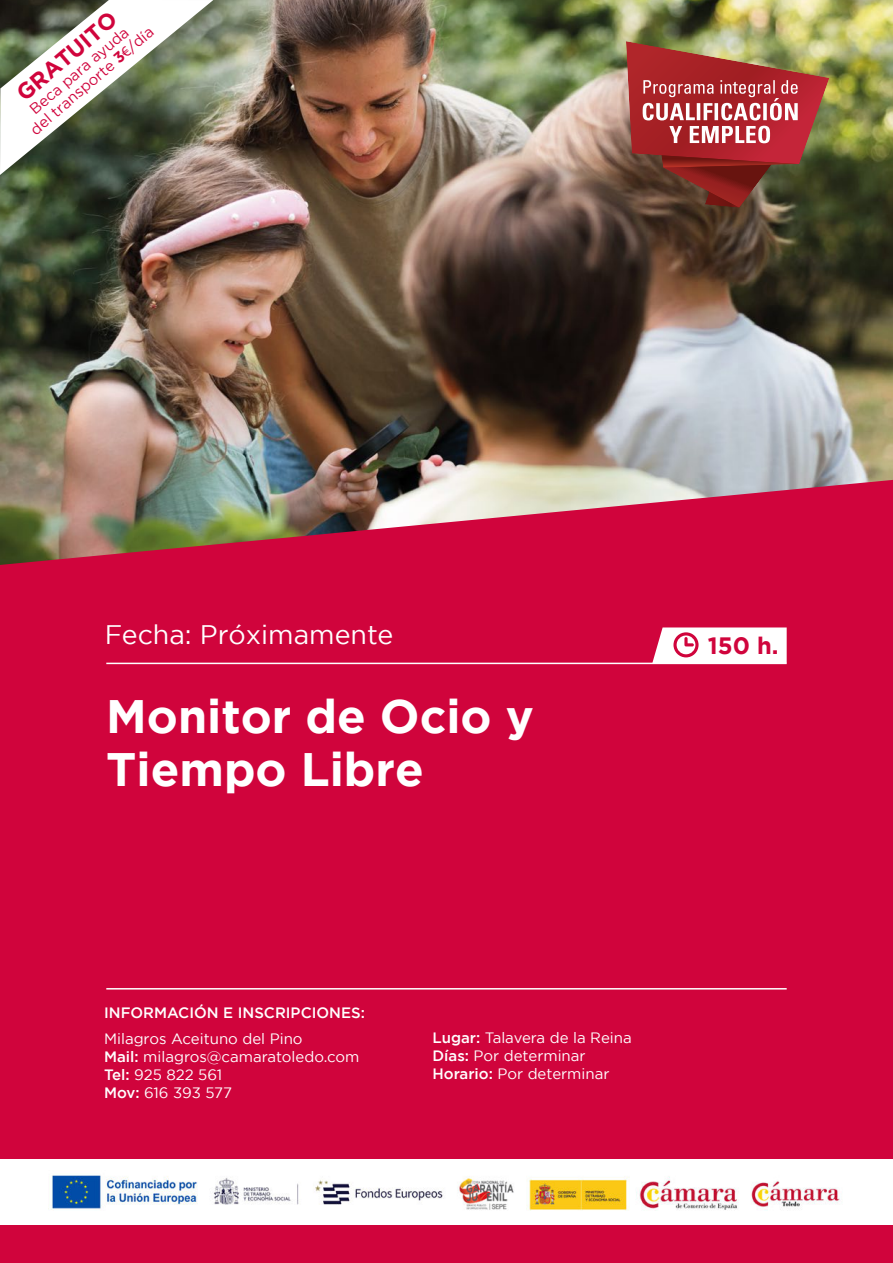
<style>
.page{position:relative;width:893px;height:1263px;background:#fff}
.page>*{position:absolute;margin:0;border:0;box-sizing:border-box;transform-origin:0 0}
.t1{font:700 46.8px/52.3px "Gotham";color:#fff}
.t2{font:26.85px "Gotham";color:#fff}
.t3{font:700 23.7px "Gotham";color:#d0043c}
.t4{font:700 22.35px "Gotham";color:#d0043c}
.t5{font:15px/18px "Gotham";color:#fff}
.t6{font:15px/15.9px "Gotham";color:#d0043c;text-align:center}
.t7{font:500 15px "Gotham";color:#fff}
.s1{font-weight:700}
.s2{font-family:"Myriad Pro"}
.s3{font-weight:500}
</style>
<div class="page">
<img style="left:0;top:0;width:893px;height:480px">
<div style="left:0;top:480px;width:893px;height:783px;background:#d0043c"></div>
<div style="left:0;top:1159px;width:892px;height:66px;background:#fff"></div>
<hr style="left:106px;top:663px;width:681px;height:1px;background:#fff">
<hr style="left:106px;top:988px;width:681px;height:1px;background:#fff">
<img style="left:626px;top:41px;width:203px;height:167px">
<svg style="left:652px;top:627px;width:135px;height:36px"></svg>
<svg style="left:0;top:0;width:213px;height:175px"></svg>
<img style="left:48px;top:1175px;width:792px;height:36px">
<h3 class="t4" style="left:13px;top:88px;width:126px;rotate:-40deg">GRATUITO</h3>
<p class="t6" style="left:17px;top:114px;width:159px;rotate:-41deg">Beca para ayuda<br>del transporte <span class="s1">3</span><span class="s2">€</span>/día</p>
<h2 class="t2" style="left:105px;top:623px;width:290px">Fecha: Próximamente</h2>
<h1 class="t1" style="left:106px;top:692px;width:429px">Monitor de Ocio y<br>Tiempo Libre</h1>
<h3 class="t3" style="left:708px;top:635px;width:72px">150 h.</h3>
<p class="t7" style="left:104px;top:1007px;width:262px">INFORMACIÓN E INSCRIPCIONES:</p>
<p class="t5" style="left:104px;top:1030px;width:257px">Milagros Aceituno del Pino<br><span class="s3">Mail:</span> milagros@camaratoledo.com<br><span class="s3">Tel:</span> 925 822 561<br><span class="s3">Mov:</span> 616 393 577</p>
<p class="t5" style="left:433px;top:1029px;width:201px"><span class="s3">Lugar:</span> Talavera de la Reina<br><span class="s3">Días:</span> Por determinar<br><span class="s3">Horario:</span> Por determinar</p>
</div>
